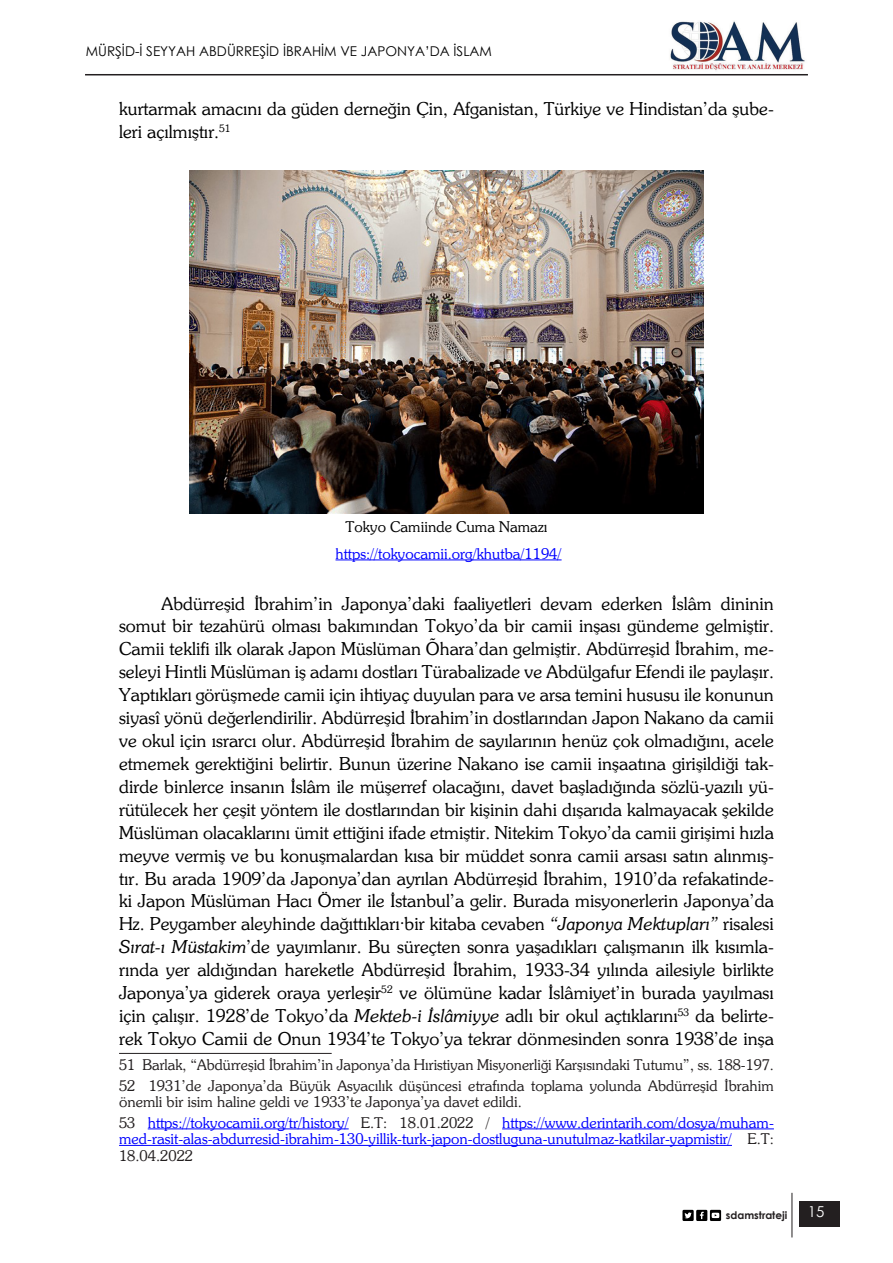
<style>
.page{position:relative;width:893px;height:1263px;background:#fff}
.page>*{position:absolute;margin:0;border:0;box-sizing:border-box;transform-origin:0 0}
.metin_stil{font:300 18px/23px "Souvenirplatin";color:#000}
.dip_not_yeni{font:300 15px/16.5px "Souvenirplatin";color:#231f20}
.dip_not_yeni-2{font:300 15px/16.5px "Souvenirplatin";color:#00f;text-align:justify}
.metin_stil-2{font:300 15px "Souvenirplatin";color:#00f}
.metin_stil-3{font:300 15px "Souvenirplatin";color:#000}
.t1{font:15px "Century Gothic";color:#fff}
.t2{font:13.5px "Century Gothic";color:#000}
.t3{font:700 10.5px "Century Gothic";color:#231f20}
.s1{font-style:italic}
.s2{color:#231f20}
</style>
<div class="page">
<div style="left:799px;top:1202px;width:40px;height:25px;background:#231f20"></div>
<hr style="left:85px;top:74px;width:723px;height:1px;background:#231f20">
<img style="left:670px;top:21px;width:135px;height:50px">
<hr style="left:792px;top:1193px;width:1px;height:44px;background:#231f20">
<svg style="left:682px;top:1210px;width:39px;height:11px"></svg>
<hr style="left:119px;top:1053px;width:213px;height:1px;background:#231f20">
<hr style="left:148px;top:1128px;width:201px;height:1px;background:#00f">
<hr style="left:502px;top:1128px;width:272px;height:1px;background:#00f">
<hr style="left:119px;top:1145px;width:613px;height:1px;background:#00f">
<img style="left:189px;top:171px;width:515px;height:342px">
<hr style="left:335px;top:559px;width:227px;height:1px;background:#00f">
<p class="t2" style="left:86px;top:41px;width:408px">MÜRŞİD-İ SEYYAH ABDÜRREŞİD İBRAHİM VE JAPONYA’DA İSLAM</p>
<p class="metin_stil" style="left:119px;top:97px;width:656px">kurtarmak amacını da güden derneğin Çin, Afganistan, Türkiye ve Hindistan’da şube&shy;leri açılmıştır.<sup>51</sup></p>
<p class="metin_stil-3" style="left:346px;top:518px;width:203px">Tokyo Camiinde Cuma Namazı</p>
<p class="metin_stil-2" style="left:335px;top:544px;width:228px">https://tokyocamii.org/khutba/1194/</p>
<p class="metin_stil" style="left:119px;top:591px;width:656px;text-align:justify;text-indent:43px">Abdürreşid İbrahim’in Japonya’daki faaliyetleri devam ederken İslâm dininin somut bir tezahürü olması bakımından Tokyo’da bir camii inşası gündeme gelmiştir.<br>Camii teklifi ilk olarak Japon Müslüman Õhara’dan gelmiştir. Abdürreşid İbrahim, me&shy;seleyi Hintli Müslüman iş adamı dostları Türabalizade ve Abdülgafur Efendi ile paylaşır.<br>Yaptıkları görüşmede camii için ihtiyaç duyulan para ve arsa temini hususu ile konunun siyasî yönü değerlendirilir. Abdürreşid İbrahim’in dostlarından Japon Nakano da camii ve okul için ısrarcı olur. Abdürreşid İbrahim de sayılarının henüz çok olmadığını, acele etmemek gerektiğini belirtir. Bunun üzerine Nakano ise camii inşaatına girişildiği tak&shy;dirde binlerce insanın İslâm ile müşerref olacağını, davet başladığında sözlü-yazılı yü&shy;rütülecek her çeşit yöntem ile dostlarından bir kişinin dahi dışarıda kalmayacak şekilde Müslüman olacaklarını ümit ettiğini ifade etmiştir. Nitekim Tokyo’da camii girişimi hızla meyve vermiş ve bu konuşmalardan kısa bir müddet sonra camii arsası satın alınmış&shy;tır. Bu arada 1909’da Japonya’dan ayrılan Abdürreşid İbrahim, 1910’da refakatinde&shy;ki Japon Müslüman Hacı Ömer ile İstanbul’a gelir. Burada misyonerlerin Japonya’da Hz. Peygamber aleyhinde dağıttıkları·bir kitaba cevaben <span class="s1">“Japonya Mektupları”</span> risalesi <span class="s1">Sırat-ı Müstakim</span>’de yayımlanır. Bu süreçten sonra yaşadıkları çalışmanın ilk kısımla&shy;rında yer aldığından hareketle Abdürreşid İbrahim, 1933-34 yılında ailesiyle birlikte Japonya’ya giderek oraya yerleşir<sup>52</sup> ve ölümüne kadar İslâmiyet’in burada yayılması için çalışır. 1928’de Tokyo’da <span class="s1">Mekteb-i İslâmiyye</span> adlı bir okul açtıklarını<sup>53</sup> da belirte&shy;rek Tokyo Camii de Onun 1934’te Tokyo’ya tekrar dönmesinden sonra 1938’de inşa</p>
<p class="dip_not_yeni" style="left:119px;top:1056px;width:656px">51 Barlak, “Abdürreşid İbrahim’in Japonya’da Hıristiyan Misyonerliği Karşısındaki Tutumu”, ss. 188-197.</p>
<p class="dip_not_yeni" style="left:119px;top:1077px;width:656px">52 1931’de Japonya’da Büyük Asyacılık düşüncesi etrafında toplama yolunda Abdürreşid İbrahim önemli bir isim haline geldi ve 1933’te Japonya’ya davet edildi.</p>
<p class="dip_not_yeni-2" style="left:119px;top:1114px;width:656px"><span class="s2">53</span> https://tokyocamii.org/tr/history/ <span class="s2">E.T: 18.01.2022 /</span> https://www.derintarih.com/dosya/muham&shy;med-rasit-alas-abdurresid-ibrahim-130-yillik-turk-japon-dostluguna-unutulmaz-katkilar-yapmistir/ <span class="s2">E.T:<br>18.04.2022</span></p>
<p class="t3" style="left:726px;top:1207px;width:63px">sdamstrateji</p>
<p class="t1" style="left:808px;top:1201px;width:18px">15</p>
</div>
